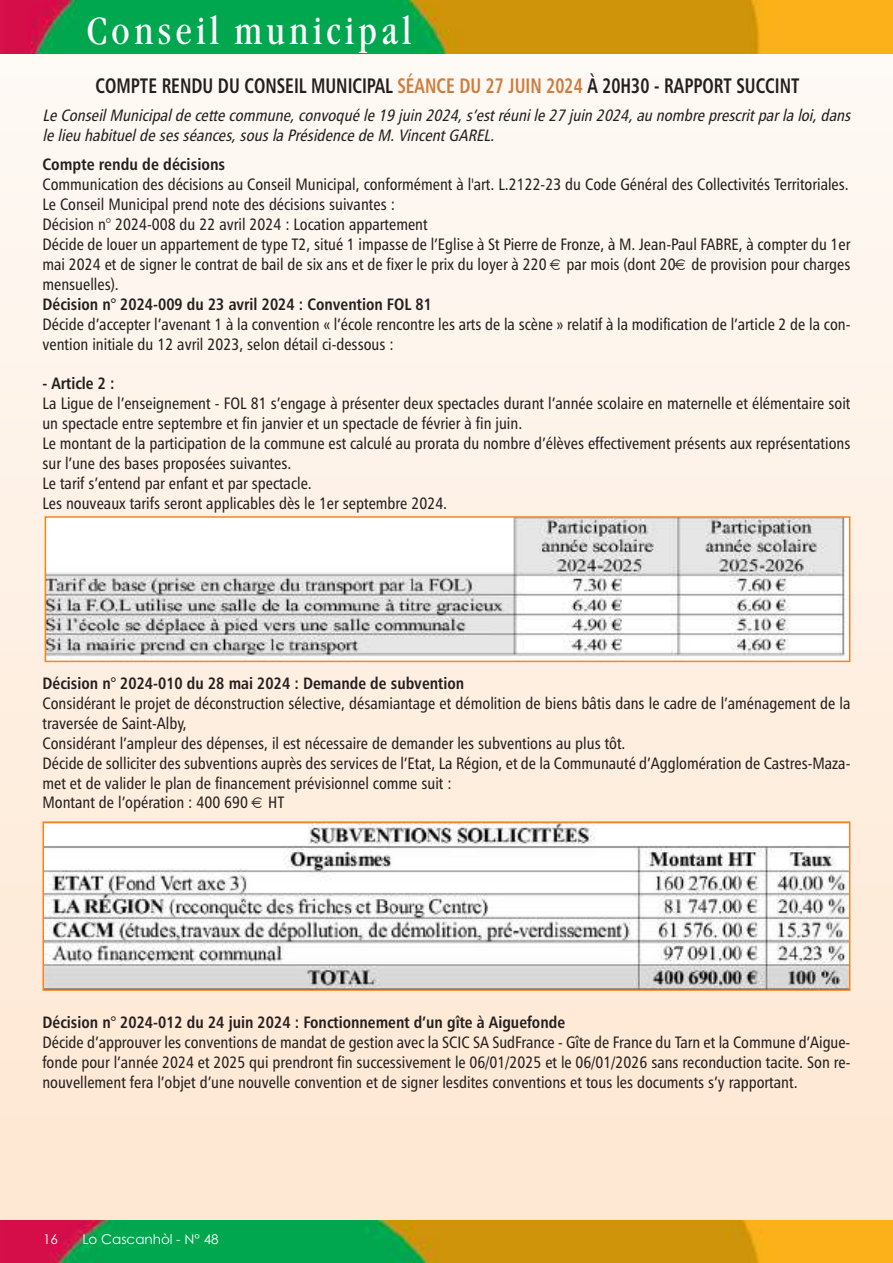
<style>
.page{position:relative;width:893px;height:1263px;background:#fff}
.page>*{position:absolute;margin:0;border:0;box-sizing:border-box;transform-origin:0 0}
.t1{font:39px "Garamond Condensed";letter-spacing:.1em;color:#fff}
.t2{font:21px "Humanist 777 BT Bold Condensed B";color:#241f1f;scale:.85 1}
.t3{font:16.5px/20px "Humanist 777 BT Roman Condensed B";color:#241f1f}
.t4{font:16.5px "Humanist 777 BT Bold Condensed B";color:#241f1f}
.t5{font:italic 16.5px/20.1px "Humanist 777 BT Roman Condensed B";color:#241f1f}
.t6{font:13.5px "Century Gothic";color:#fff}
.s1{color:#cf7c3c}
</style>
<div class="page">
<div style="left:0;top:48px;width:893px;height:1178px;background:linear-gradient(to bottom,#fef9f5,#fee6d0)"></div>
<img style="left:0;top:0;width:893px;height:53px">
<img style="left:0;top:1220px;width:893px;height:43px">
<img style="left:48px;top:519px;width:799px;height:140px">
<div style="left:45px;top:516px;width:805px;height:146px;border:2px solid #f8821e"></div>
<img style="left:46px;top:824px;width:801px;height:164px">
<div style="left:43px;top:821px;width:807px;height:170px;border:2px solid #f8821e"></div>
<svg style="left:550px;top:259px;width:10px;height:11px"></svg>
<svg style="left:675px;top:259px;width:10px;height:11px"></svg>
<svg style="left:252px;top:798px;width:10px;height:10px"></svg>
<h1 class="t1" style="left:86px;top:8px;width:327px">Conseil municipal</h1>
<p class="t2" style="left:96px;top:77px;width:830px">COMPTE RENDU DU CONSEIL MUNICIPAL <span class="s1">SÉANCE DU 27 JUIN 2024</span> À 20H30 - RAPPORT SUCCINT</p>
<p class="t5" style="left:43px;top:106px;width:813px">Le ConseilMunicipalde cette commune,convoqué le 19 juin 2024,s’estréunile 27 juin 2024,au nombre prescritparla loi,dans le lieu habituelde sesséances,sousla Présidence de M.VincentGAREL.</p>
<p class="t4" style="left:42px;top:158px;width:184px">Compte rendu de décisions</p>
<p class="t3" style="left:42px;top:176px;width:809px">Communication des décisions au Conseil Municipal, conformément à l'art. L.2122-23 du Code Général des Collectivités Territoriales.<br>Le Conseil Municipal prend note des décisions suivantes :<br>Décision n° 2024-008 du 22 avril 2024 : Location appartement<br>Décide de louer un appartement de type T2, situé 1 impasse de l’Eglise à St Pierre de Fronze, à M. Jean-Paul FABRE, à compter du 1er mai 2024 et de signer le contrat de bail de six ans et de fixer le prix du loyer à 220 par mois (dont 20 de provision pour charges mensuelles).</p>
<p class="t4" style="left:42px;top:297px;width:391px">Décision n° 2024-009 du 23 avril 2024 : Convention FOL 81</p>
<p class="t3" style="left:42px;top:315px;width:809px">Décide d’accepter l’avenant 1 à la convention « l’école rencontre les arts de la scène » relatif à la modification de l’article 2 de la con&shy;vention initiale du 12 avril 2023, selon détail ci-dessous :</p>
<p class="t4" style="left:42px;top:377px;width:74px">- Article 2 :</p>
<p class="t3" style="left:42px;top:395px;width:809px">La Ligue de l’enseignement - FOL 81 s’engage à présenter deux spectacles durant l’année scolaire en maternelle et élémentaire soit un spectacle entre septembre et fin janvier et un spectacle de février à fin juin.<br>Le montant de la participation de la commune est calculé au prorata du nombre d’élèves effectivement présents aux représentations sur l’une des bases proposées suivantes.<br>Le tarif s’entend par enfant et par spectacle.<br>Les nouveaux tarifs seront applicables dès le 1er septembre 2024.</p>
<p class="t4" style="left:42px;top:676px;width:423px">Décision n° 2024-010 du 28 mai 2024 : Demande de subvention</p>
<p class="t3" style="left:42px;top:694px;width:809px">Considérant le projet de déconstruction sélective, désamiantage et démolition de biens bâtis dans le cadre de l’aménagement de la traversée de Saint-Alby,<br>Considérant l’ampleur des dépenses, il est nécessaire de demander les subventions au plus tôt.<br>Décide de solliciter des subventions auprès des services de l’Etat, La Région, et de la Communauté d’Agglomération de Castres-Maza&shy;met et de valider le plan de financement prévisionnel comme suit :<br>Montant de l’opération : 400 690 HT</p>
<p class="t4" style="left:42px;top:1015px;width:524px">Décision n° 2024-012 du 24 juin 2024 : Fonctionnement d’un gîte à Aiguefonde</p>
<p class="t3" style="left:42px;top:1033px;width:809px;text-align:justify">Décide d’approuver les conventions de mandat de gestion avec la SCIC SA SudFrance - Gîte de France du Tarn et la Commune d’Aigue&shy;fonde pour l’année 2024 et 2025 qui prendront fin successivement le 06/01/2025 et le 06/01/2026 sans reconduction tacite. Son re&shy;nouvellement fera l’objet d’une nouvelle convention et de signer lesdites conventions et tous les documents s’y rapportant.</p>
<p class="t6" style="left:43px;top:1232px;width:16px">16</p>
<p class="t6" style="left:82px;top:1232px;width:138px">Lo Cascanhòl - N° 48</p>
</div>
